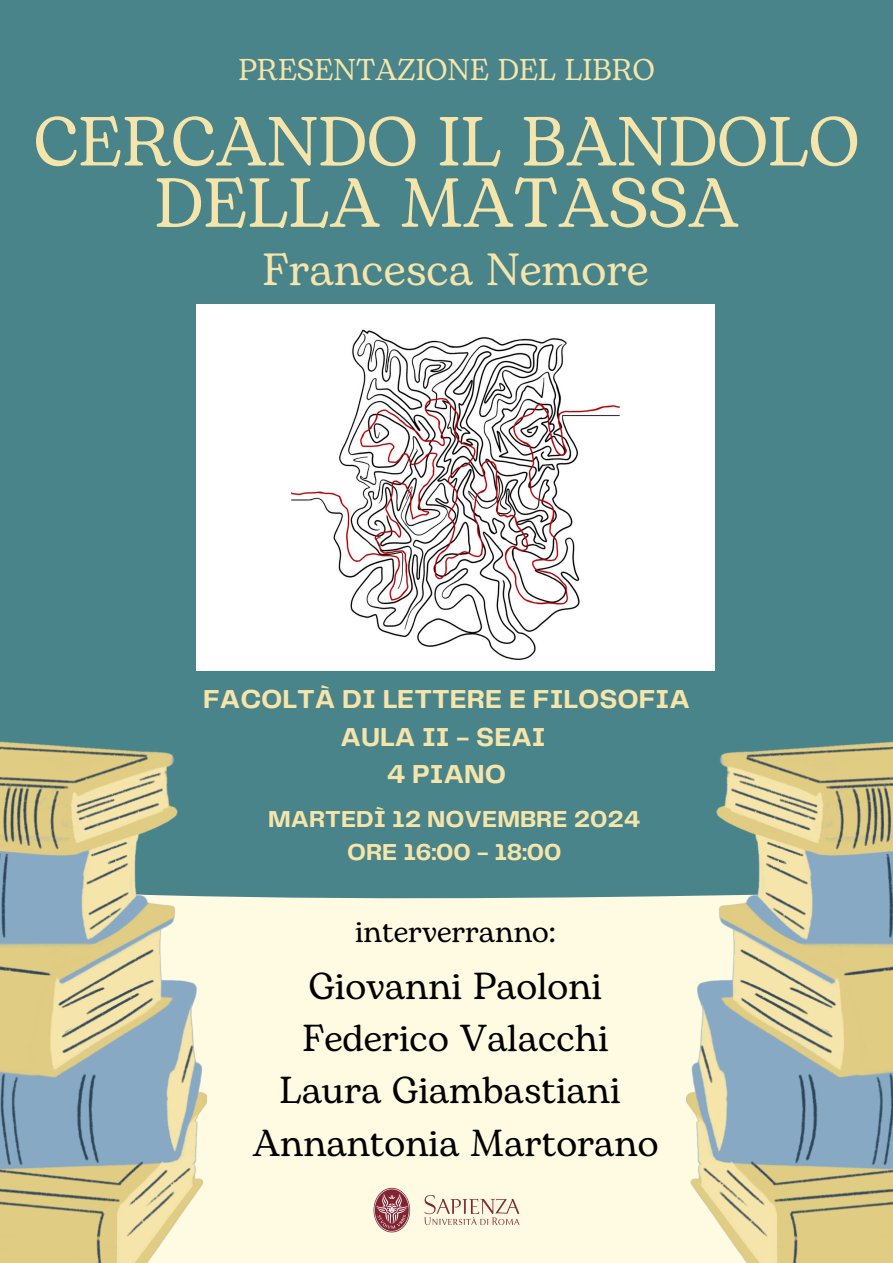
<style>
.page{position:relative;width:893px;height:1263px;background:#fffbe2}
.page>*{position:absolute;margin:0;border:0;box-sizing:border-box;transform-origin:0 0}
.t1{font:69.15px/61.3px "Bogart";color:#f6e5aa;text-align:center}
.t2{font:45px "Bogart";color:#f6e5aa}
.t3{font:37.5px/52.3px "Bogart";color:#000001;text-align:center}
.t4{font:30px "Bogart";color:#f6e5aa}
.t5{font:30px "Bogart";color:#000001}
.t6{font:700 27px/37.7px "Telegraf";color:#f6e5aa;text-align:center}
.t7{font:700 24px "Telegraf";color:#f6e5aa}
</style>
<div class="page">
<div style="left:0;top:0;width:893px;height:899px;background:#49848b"></div>
<svg style="left:687px;top:728px;width:206px;height:535px;background:#b5bca1"></svg>
<img style="left:373px;top:1187px;width:147px;height:46px">
<img style="left:197px;top:305px;width:517px;height:366px">
<svg style="left:0;top:728px;width:207px;height:535px;background:#b4bba0"></svg>
<p class="t4" style="left:238px;top:49px;width:418px">PRESENTAZIONE DEL LIBRO</p>
<h2 class="t1" style="left:34px;top:114px;width:827px">CERCANDO IL BANDOLO<br>DELLA MATASSA</h2>
<p class="t2" style="left:262px;top:237px;width:388px">Francesca Nemore</p>
<p class="t6" style="left:203px;top:681px;width:488px">FACOLTÀ DI LETTERE E FILOSOFIA<br>AULA II - SEAI</p>
<p class="t6" style="left:387px;top:757px;width:120px">4 PIANO</p>
<p class="t7" style="left:268px;top:809px;width:374px">MARTEDÌ 12 NOVEMBRE 2024</p>
<h6 class="t7" style="left:347px;top:842px;width:216px">ORE 16:00 - 18:00</h6>
<p class="t5" style="left:355px;top:910px;width:202px">interverranno:</p>
<p class="t3" style="left:279px;top:961px;width:343px">Giovanni Paoloni<br>Federico Valacchi<br>Laura Giambastiani</p>
<p class="t3" style="left:252px;top:1118px;width:407px">Annantonia Martorano</p>
</div>
